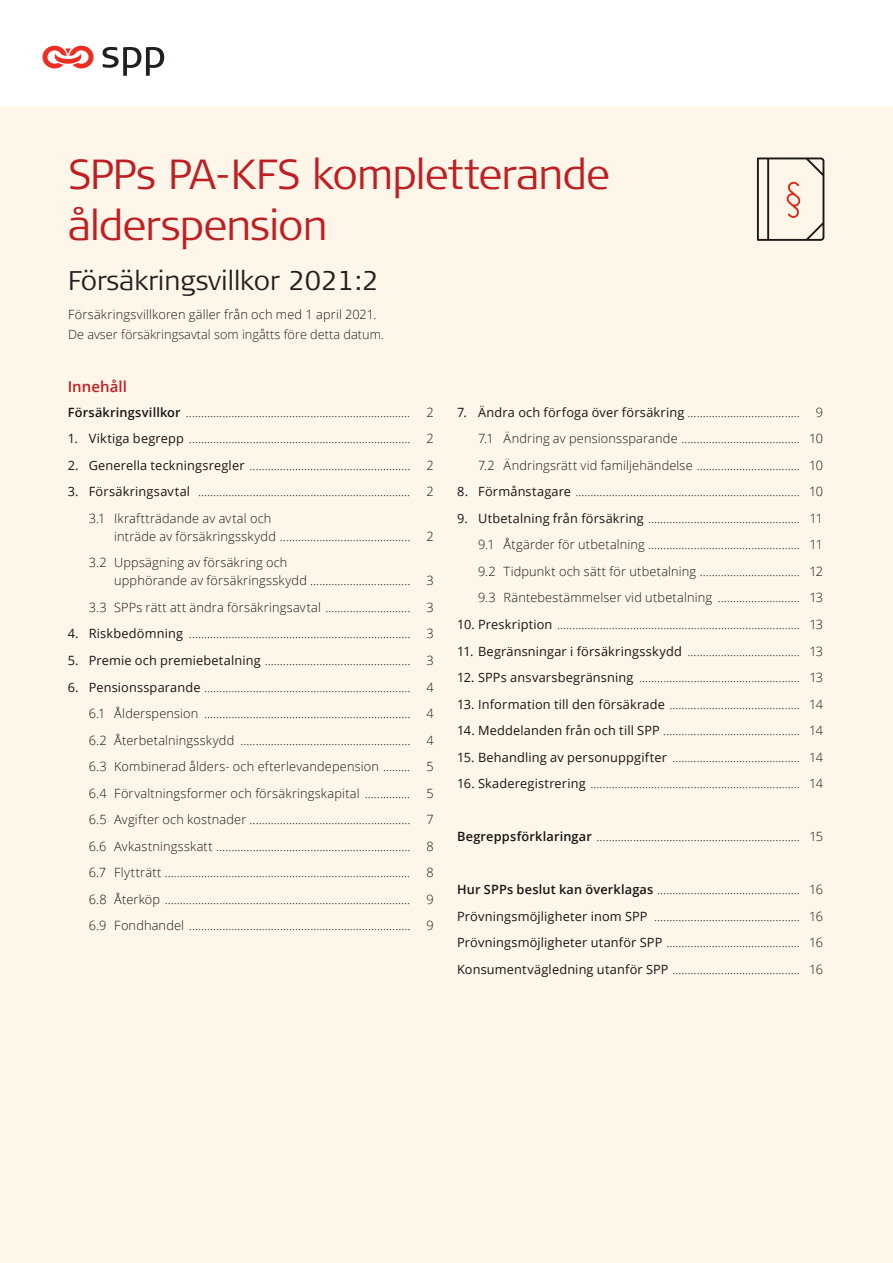
<style>
.page{position:relative;width:893px;height:1263px;background:#fff}
.page>*{position:absolute;margin:0;border:0;box-sizing:border-box;transform-origin:0 0}
._2021_Titel_1_28_34{font:300 42px/51px "Signa Pro";letter-spacing:-.02em;color:#be1f24}
._2021_Titel_2_18_22{font:300 27px "Signa Pro";color:#231f20}
._2021_Mellanrubrik_1{font:600 15px "Open Sans";letter-spacing:.005em;color:#be1f24}
._2021_Brödtext_1_8_5{font:300 12.75px/18px "Open Sans";letter-spacing:.015em;color:#161516}
._2021_Brödtext_1_8_5-2{font:300 12.75px/19.5px "Open Sans";color:#231f20}
.s1{color:#161516}
.s2{font-weight:600}
.s3{font-weight:400}
</style>
<div class="page">
<div style="left:0;top:106px;width:893px;height:1157px;background:#fef6e8"></div>
<svg style="left:42px;top:45px;width:52px;height:24px"></svg>
<svg style="left:103px;top:47px;width:61px;height:29px"></svg>
<svg style="left:757px;top:157px;width:67px;height:84px"></svg>
<p class="_2021_Titel_1_28_34" style="left:68px;top:148px;width:543px">SPPs PA-KFS kompletterande ålderspension</p>
<p class="_2021_Titel_2_18_22" style="left:68px;top:264px;width:312px">Försäkringsvillkor 2021:2</p>
<p class="_2021_Brödtext_1_8_5-2" style="left:68px;top:304px;width:317px"><span class="s1">Försäkringsvillkoren gäller från och med 1 april 2021.<br></span>De avser försäkringsavtal som ingåtts före detta datum.</p>
<p class="_2021_Mellanrubrik_1" style="left:68px;top:376px;width:61px">Innehåll</p>
<p class="_2021_Brödtext_1_8_5" style="left:68px;top:403px;width:344px"><span class="s2">Försäkringsvillkor</span> ..........................................................................</p>
<p class="_2021_Brödtext_1_8_5" style="left:426px;top:403px;width:9px">2</p>
<p class="_2021_Brödtext_1_8_5" style="left:68px;top:429px;width:368px"><span class="s3">1. Viktiga begrepp</span> ......................................................................... 2</p>
<p class="_2021_Brödtext_1_8_5" style="left:68px;top:456px;width:344px"><span class="s3">2. Generella teckningsregler</span> .....................................................</p>
<p class="_2021_Brödtext_1_8_5" style="left:426px;top:456px;width:9px">2</p>
<p class="_2021_Brödtext_1_8_5" style="left:68px;top:482px;width:344px"><span class="s3">3. Försäkringsavtal</span> ......................................................................</p>
<p class="_2021_Brödtext_1_8_5" style="left:426px;top:482px;width:9px">2</p>
<p class="_2021_Brödtext_1_8_5" style="left:114px;top:509px;width:298px;text-indent:-26px">3.1 Ikraftträdande av avtal och<br>inträde av försäkringsskydd ...........................................</p>
<p class="_2021_Brödtext_1_8_5" style="left:426px;top:527px;width:9px">2</p>
<p class="_2021_Brödtext_1_8_5" style="left:114px;top:553px;width:298px;text-indent:-26px">3.2 Uppsägning av försäkring och<br>upphörande av försäkringsskydd .................................</p>
<p class="_2021_Brödtext_1_8_5" style="left:426px;top:571px;width:9px">3</p>
<p class="_2021_Brödtext_1_8_5" style="left:89px;top:598px;width:323px">3.3 SPPs rätt att ändra försäkringsavtal ............................</p>
<p class="_2021_Brödtext_1_8_5" style="left:426px;top:598px;width:9px">3</p>
<p class="_2021_Brödtext_1_8_5" style="left:68px;top:624px;width:368px"><span class="s3">4. Riskbedömning</span> ......................................................................... 3</p>
<p class="_2021_Brödtext_1_8_5" style="left:68px;top:651px;width:344px"><span class="s3">5. Premie och premiebetalning</span> ................................................</p>
<p class="_2021_Brödtext_1_8_5" style="left:426px;top:651px;width:9px">3</p>
<p class="_2021_Brödtext_1_8_5" style="left:68px;top:677px;width:344px"><span class="s3">6. Pensionssparande</span> ....................................................................</p>
<p class="_2021_Brödtext_1_8_5" style="left:426px;top:677px;width:9px">4</p>
<p class="_2021_Brödtext_1_8_5" style="left:89px;top:704px;width:323px">6.1 Ålderspension ....................................................................</p>
<p class="_2021_Brödtext_1_8_5" style="left:426px;top:704px;width:9px">4</p>
<p class="_2021_Brödtext_1_8_5" style="left:89px;top:730px;width:323px">6.2 Återbetalningsskydd ........................................................</p>
<p class="_2021_Brödtext_1_8_5" style="left:426px;top:730px;width:9px">4</p>
<p class="_2021_Brödtext_1_8_5" style="left:89px;top:757px;width:323px">6.3 Kombinerad ålders- och efterlevandepension .........</p>
<p class="_2021_Brödtext_1_8_5" style="left:426px;top:757px;width:9px">5</p>
<p class="_2021_Brödtext_1_8_5" style="left:89px;top:783px;width:323px">6.4 Förvaltningsformer och försäkringskapital ...............</p>
<p class="_2021_Brödtext_1_8_5" style="left:426px;top:783px;width:9px">5</p>
<p class="_2021_Brödtext_1_8_5" style="left:89px;top:810px;width:323px">6.5 Avgifter och kostnader .....................................................</p>
<p class="_2021_Brödtext_1_8_5" style="left:426px;top:810px;width:9px">7</p>
<p class="_2021_Brödtext_1_8_5" style="left:89px;top:836px;width:323px">6.6 Avkastningsskatt ................................................................</p>
<p class="_2021_Brödtext_1_8_5" style="left:426px;top:836px;width:9px">8</p>
<p class="_2021_Brödtext_1_8_5" style="left:89px;top:863px;width:323px">6.7 Flytträtt .................................................................................</p>
<p class="_2021_Brödtext_1_8_5" style="left:426px;top:863px;width:9px">8</p>
<p class="_2021_Brödtext_1_8_5" style="left:89px;top:889px;width:323px">6.8 Återköp .................................................................................</p>
<p class="_2021_Brödtext_1_8_5" style="left:426px;top:889px;width:9px">9</p>
<p class="_2021_Brödtext_1_8_5" style="left:89px;top:916px;width:347px">6.9 Fondhandel ......................................................................... 9</p>
<p class="_2021_Brödtext_1_8_5" style="left:457px;top:403px;width:344px"><span class="s3">7. Ändra och förfoga över försäkring</span> .....................................</p>
<p class="_2021_Brödtext_1_8_5" style="left:816px;top:403px;width:9px">9</p>
<p class="_2021_Brödtext_1_8_5" style="left:478px;top:429px;width:347px">7.1 Ändring av pensionssparande ....................................... 10</p>
<p class="_2021_Brödtext_1_8_5" style="left:478px;top:456px;width:347px">7.2 Ändringsrätt vid familjehändelse .................................. 10</p>
<p class="_2021_Brödtext_1_8_5" style="left:457px;top:482px;width:368px"><span class="s3">8. Förmånstagare</span> .......................................................................... 10</p>
<p class="_2021_Brödtext_1_8_5" style="left:457px;top:509px;width:367px"><span class="s3">9. Utbetalning från försäkring</span> .................................................. 11</p>
<p class="_2021_Brödtext_1_8_5" style="left:478px;top:535px;width:346px">9.1 Åtgärder för utbetalning .................................................. 11</p>
<p class="_2021_Brödtext_1_8_5" style="left:478px;top:562px;width:347px">9.2 Tidpunkt och sätt för utbetalning ................................. 12</p>
<p class="_2021_Brödtext_1_8_5" style="left:478px;top:588px;width:347px">9.3 Räntebestämmelser vid utbetalning ........................... 13</p>
<p class="_2021_Brödtext_1_8_5" style="left:457px;top:615px;width:368px"><span class="s3">10. Preskription</span> ................................................................................ 13</p>
<p class="_2021_Brödtext_1_8_5" style="left:457px;top:641px;width:368px"><span class="s3">11. Begränsningar i försäkringsskydd</span> ..................................... 13</p>
<p class="_2021_Brödtext_1_8_5" style="left:457px;top:668px;width:368px"><span class="s3">12. SPPs ansvarsbegränsning</span> ..................................................... 13</p>
<p class="_2021_Brödtext_1_8_5" style="left:457px;top:694px;width:368px"><span class="s3">13. Information till den försäkrade</span> ........................................... 14</p>
<p class="_2021_Brödtext_1_8_5" style="left:457px;top:721px;width:368px"><span class="s3">14. Meddelanden från och till SPP</span> ............................................. 14</p>
<p class="_2021_Brödtext_1_8_5" style="left:457px;top:747px;width:368px"><span class="s3">15. Behandling av personuppgifter</span> .......................................... 14</p>
<p class="_2021_Brödtext_1_8_5" style="left:457px;top:774px;width:368px"><span class="s3">16. Skaderegistrering</span> ..................................................................... 14</p>
<p class="_2021_Brödtext_1_8_5" style="left:457px;top:827px;width:368px"><span class="s2">Begreppsförklaringar</span> ................................................................... 15</p>
<p class="_2021_Brödtext_1_8_5" style="left:457px;top:880px;width:368px"><span class="s2">Hur SPPs beslut kan överklagas</span> ............................................... 16</p>
<p class="_2021_Brödtext_1_8_5" style="left:457px;top:906px;width:368px"><span class="s3">Prövningsmöjligheter inom SPP</span> ................................................ 16</p>
<p class="_2021_Brödtext_1_8_5" style="left:457px;top:933px;width:368px"><span class="s3">Prövningsmöjligheter utanför SPP</span> ............................................ 16</p>
<p class="_2021_Brödtext_1_8_5" style="left:457px;top:959px;width:368px"><span class="s3">Konsumentvägledning utanför SPP</span> .......................................... 16</p>
</div>
